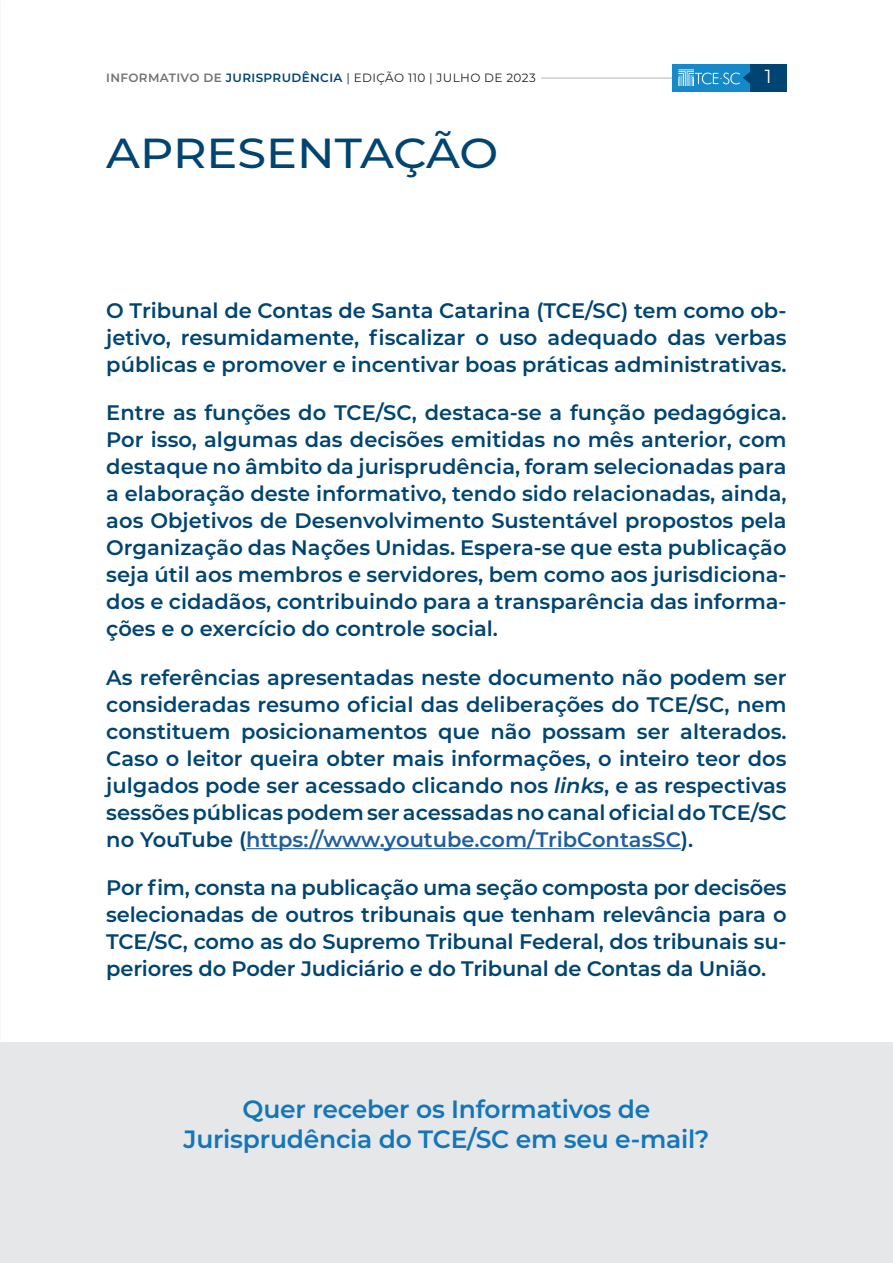
<style>
.page{position:relative;width:893px;height:1263px;background:#fff}
.page>*{position:absolute;margin:0;border:0;box-sizing:border-box;transform-origin:0 0}
.t1{font:500 42px "Montserrat";color:#004571;scale:1.1 1}
.Título_01{font:600 25.05px/30px "Montserrat";letter-spacing:-.01em;color:#1276b9;text-align:center}
.Título_01-2{font:600 21px/27px "Montserrat";color:#004571;text-align:justify}
.t2{font:18.9px "Montserrat";color:#fff}
.t3{font:12px "Montserrat";letter-spacing:.03em;color:#212126}
.s1{font-weight:600;color:#757175}
.s2{font-weight:600;color:#004571}
.s3{font-style:italic}
.s4{color:#215e9e}
</style>
<div class="page">
<hr style="left:246px;top:848px;width:435px;height:1px;background:#215e9e">
<div style="left:0;top:1042px;width:893px;height:221px;background:#e6e7e8"></div>
<hr style="left:541px;top:77px;width:141px;height:2px;background:#bcbec0">
<div style="left:672px;top:64px;width:80px;height:28px;background:#168ac8"></div>
<div style="left:750px;top:64px;width:37px;height:28px;background:#004571"></div>
<svg style="left:678px;top:69px;width:72px;height:17px"></svg>
<p class="t3" style="left:106px;top:70px;width:431px"><span class="s1">INFORMATIVO DE</span> <span class="s2">JURISPRUDÊNCIA</span> | EDIÇÃO 110 | JULHO DE 2023</p>
<p class="t2" style="left:765px;top:64px;width:8px">1</p>
<p class="t1" style="left:106px;top:124px;width:358px">APRESENTAÇÃO</p>
<p class="Título_01-2" style="left:106px;top:296px;width:682px">O Tribunal de Contas de Santa Catarina (TCE/SC) tem como ob&shy;jetivo, resumidamente, fiscalizar o uso adequado das verbas públicas e promover e incentivar boas práticas administrativas.</p>
<p class="Título_01-2" style="left:106px;top:398px;width:682px">Entre as funções do TCE/SC, destaca-se a função pedagógica.<br>Por isso, algumas das decisões emitidas no mês anterior, com destaque no âmbito da jurisprudência, foram selecionadas para a elaboração deste informativo, tendo sido relacionadas, ainda, aos Objetivos de Desenvolvimento Sustentável propostos pela Organização das Nações Unidas. Espera-se que esta publicação seja útil aos membros e servidores, bem como aos jurisdiciona&shy;dos e cidadãos, contribuindo para a transparência das informa&shy;ções e o exercício do controle social.</p>
<p class="Título_01-2" style="left:106px;top:663px;width:682px">As referências apresentadas neste documento não podem ser consideradas resumo oficial das deliberações do TCE/SC, nem constituem posicionamentos que não possam ser alterados.<br>Caso o leitor queira obter mais informações, o inteiro teor dos julgados pode ser acessado clicando nos <span class="s3">links</span>, e as respectivas sessões públicas podem ser acessadas no canal oficial do TCE/SC no YouTube (<span class="s4">https://www.youtube.com/TribContasSC</span>).</p>
<p class="Título_01-2" style="left:106px;top:873px;width:682px">Por fim, consta na publicação uma seção composta por decisões selecionadas de outros tribunais que tenham relevância para o TCE/SC, como as do Supremo Tribunal Federal, dos tribunais su&shy;periores do Poder Judiciário e do Tribunal de Contas da União.</p>
<p class="Título_01" style="left:183px;top:1093px;width:527px">Quer receber os Informativos de<br>Jurisprudência do TCE/SC em seu e-mail?</p>
</div>
